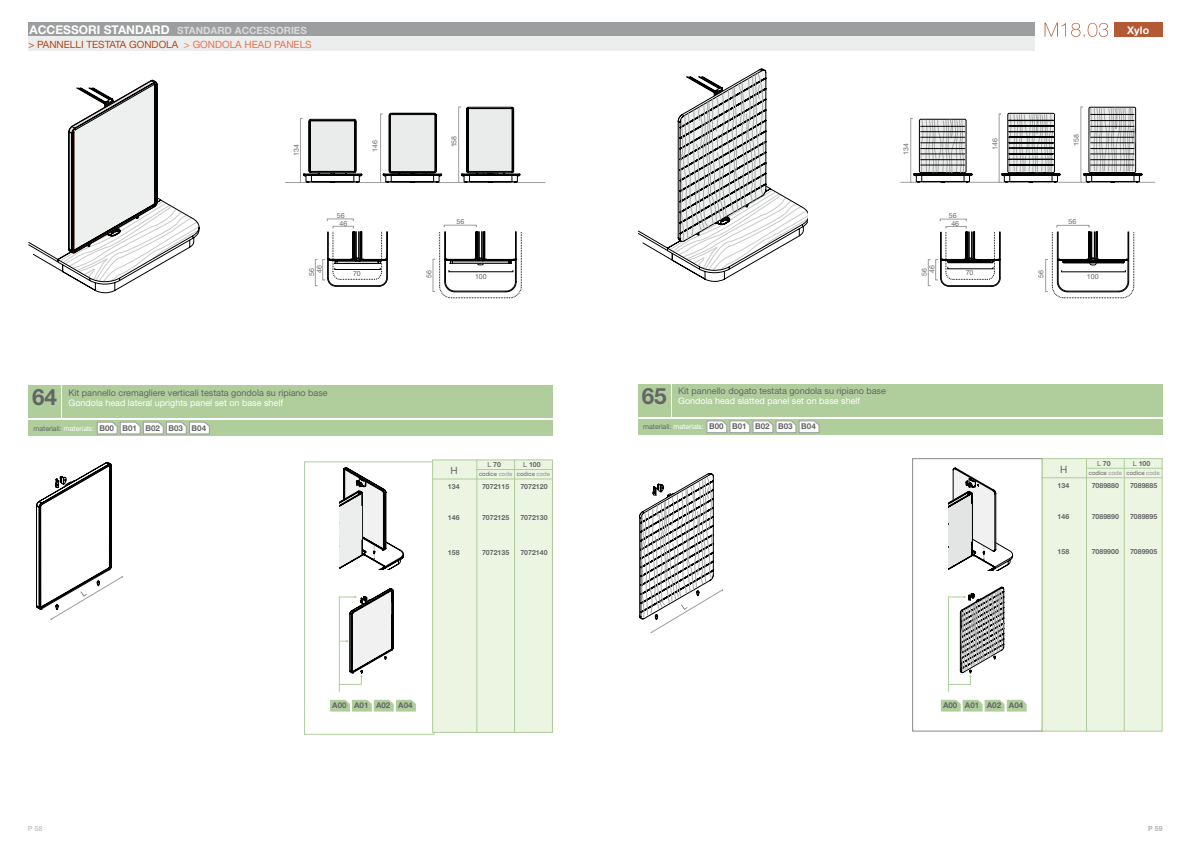
<style>
.page{position:relative;width:1191px;height:842px;background:#fff}
.page>*{position:absolute;margin:0;border:0;box-sizing:border-box;transform-origin:0 0}
.t1{font:700 22.5px "Helvetica Neue LT Std";color:#646567}
.t2{font:700 10.6px "Helvetica Neue LT Std";color:#fff}
.t3{font:10px "Helvetica Neue LT Std";color:#ab481d}
.t4{font:700 10px "Helvetica Neue LT Std";color:#d9dadb}
.t5{font:10px "Helvetica Neue LT Std";color:#646567}
.t6{font:9px "Helvetica Neue LT Std";color:#646567}
.t7{font:9px "Helvetica Neue LT Std";color:#fff}
.t8{font:700 8px "Helvetica Neue LT Std";color:#646567}
.t9{font:700 7px "Helvetica Neue LT Std";color:#646567}
.t10{font:7px "Helvetica Neue LT Std";color:#646567}
.t11{font:700 7px "Helvetica Neue LT Std";color:#b1b3b4}
.t12{font:700 7px "Helvetica Neue LT Std";color:#c6c7c8}
.t13{font:6px "Helvetica Neue LT Std";color:#646567}
.s1{font-size:12px;color:#fff}
.s2{color:#e37551}
.s3{font-weight:400;font-size:7px}
.s4{font-weight:400;font-size:7px;color:#fff}
.s5{font-weight:400}
.s6{color:#929395}
</style>
<div class="page">
<div style="left:28px;top:420px;width:525px;height:16px;background:#afce9c"></div>
<svg style="left:97px;top:422px;width:112px;height:12px"></svg>
<div style="left:63px;top:386px;width:490px;height:32px;background:#afce9c"></div>
<div style="left:28px;top:386px;width:33px;height:32px;background:#afce9c"></div>
<div style="left:304px;top:461px;width:131px;height:274px;border:1px solid #afce9c"></div>
<div style="left:432px;top:459px;width:121px;height:274px;background:#ecf4e2;border:1px solid #afce9c"></div>
<hr style="left:476px;top:460px;width:1px;height:272px;background:#afce9c">
<hr style="left:514px;top:460px;width:1px;height:272px;background:#afce9c">
<hr style="left:432px;top:478px;width:121px;height:1px;background:#afce9c">
<hr style="left:476px;top:469px;width:77px;height:1px;background:#afce9c">
<hr style="left:285px;top:182px;width:260px;height:1px;background:#9c9e9f">
<div style="left:300px;top:118px;width:2px;height:65px;border:1px solid #9c9e9f"></div>
<svg style="left:301px;top:106px;width:219px;height:76px"></svg>
<div style="left:327px;top:219px;width:27px;height:2px;border:1px solid #9c9e9f"></div>
<div style="left:315px;top:259px;width:2px;height:27px;border:1px solid #9c9e9f"></div>
<div style="left:322px;top:259px;width:2px;height:21px;border:1px solid #9c9e9f"></div>
<svg style="left:324px;top:220px;width:198px;height:79px"></svg>
<div style="left:28px;top:23px;width:1007px;height:14px;background:#9c9e9f"></div>
<div style="left:28px;top:37px;width:1007px;height:14px;background:#eceded"></div>
<hr style="left:339px;top:596px;width:1px;height:96px;background:#afce9c">
<svg style="left:339px;top:588px;width:54px;height:97px"></svg>
<svg style="left:28px;top:79px;width:171px;height:214px"></svg>
<svg style="left:330px;top:700px;width:86px;height:11px"></svg>
<svg style="left:339px;top:467px;width:65px;height:103px"></svg>
<div style="left:912px;top:458px;width:130px;height:274px;border:1px solid #87888a"></div>
<div style="left:638px;top:419px;width:524px;height:16px;background:#afce9c"></div>
<svg style="left:706px;top:421px;width:113px;height:12px"></svg>
<div style="left:672px;top:384px;width:490px;height:33px;background:#afce9c"></div>
<div style="left:638px;top:384px;width:32px;height:33px;background:#afce9c"></div>
<div style="left:1041px;top:458px;width:121px;height:274px;background:#ecf4e2;border:1px solid #afce9c"></div>
<hr style="left:1086px;top:458px;width:1px;height:273px;background:#afce9c">
<hr style="left:1123px;top:458px;width:1px;height:273px;background:#afce9c">
<hr style="left:1041px;top:477px;width:121px;height:1px;background:#afce9c">
<hr style="left:1086px;top:468px;width:76px;height:1px;background:#afce9c">
<div style="left:1045px;top:259px;width:2px;height:33px;border:1px solid #9c9e9f"></div>
<div style="left:1056px;top:225px;width:33px;height:2px;border:1px solid #9c9e9f"></div>
<div style="left:945px;top:226px;width:21px;height:2px;border:1px solid #9c9e9f"></div>
<div style="left:928px;top:259px;width:2px;height:27px;border:1px solid #9c9e9f"></div>
<div style="left:935px;top:259px;width:2px;height:21px;border:1px solid #9c9e9f"></div>
<svg style="left:1046px;top:226px;width:88px;height:73px"></svg>
<div style="left:940px;top:219px;width:26px;height:2px;border:1px solid #9c9e9f"></div>
<svg style="left:936px;top:227px;width:64px;height:60px"></svg>
<hr style="left:948px;top:596px;width:1px;height:96px;background:#afce9c">
<hr style="left:900px;top:182px;width:255px;height:1px;background:#9c9e9f">
<div style="left:910px;top:118px;width:2px;height:64px;border:1px solid #9c9e9f"></div>
<svg style="left:911px;top:106px;width:231px;height:76px"></svg>
<svg style="left:940px;top:700px;width:86px;height:11px"></svg>
<svg style="left:638px;top:69px;width:170px;height:212px"></svg>
<svg style="left:639px;top:473px;width:84px;height:160px"></svg>
<svg style="left:948px;top:468px;width:64px;height:102px"></svg>
<svg style="left:948px;top:587px;width:57px;height:98px"></svg>
<div style="left:1113px;top:23px;width:49px;height:14px;background:#b35a34"></div>
<svg style="left:1044px;top:23px;width:64px;height:14px"></svg>
<svg style="left:36px;top:462px;width:87px;height:158px"></svg>
<h3 class="t4" style="left:30px;top:25px;width:279px"><span class="s1">ACCESSORI STANDARD</span> STANDARD ACCESSORIES</h3>
<h2 class="t2" style="left:1127px;top:23px;width:24px">Xylo</h2>
<h3 class="t3" style="left:28px;top:38px;width:285px">&gt; PANNELLI TESTATA GONDOLA <span class="s2">&gt; GONDOLA HEAD PANELS</span></h3>
<p class="t10" style="left:292px;top:155px;width:13px;rotate:-90deg">134</p>
<p class="t10" style="left:371px;top:152px;width:13px;rotate:-90deg">146</p>
<p class="t10" style="left:450px;top:147px;width:13px;rotate:-90deg">158</p>
<p class="t10" style="left:902px;top:155px;width:13px;rotate:-90deg">134</p>
<p class="t10" style="left:990px;top:150px;width:13px;rotate:-90deg">146</p>
<p class="t10" style="left:1072px;top:146px;width:13px;rotate:-90deg">158</p>
<p class="t10" style="left:337px;top:211px;width:9px">56</p>
<p class="t10" style="left:339px;top:219px;width:9px">46</p>
<p class="t10" style="left:456px;top:217px;width:9px">56</p>
<p class="t10" style="left:949px;top:211px;width:9px">56</p>
<p class="t10" style="left:951px;top:219px;width:9px">46</p>
<p class="t10" style="left:1068px;top:217px;width:9px">56</p>
<p class="t10" style="left:315px;top:273px;width:9px;rotate:-90deg">46</p>
<p class="t10" style="left:307px;top:276px;width:9px;rotate:-90deg">56</p>
<p class="t10" style="left:353px;top:269px;width:9px">70</p>
<p class="t10" style="left:425px;top:278px;width:9px;rotate:-90deg">56</p>
<p class="t10" style="left:475px;top:272px;width:13px">100</p>
<p class="t10" style="left:927px;top:273px;width:9px;rotate:-90deg">46</p>
<p class="t10" style="left:920px;top:276px;width:9px;rotate:-90deg">56</p>
<p class="t10" style="left:965px;top:269px;width:9px">70</p>
<p class="t10" style="left:1036px;top:278px;width:9px;rotate:-90deg">56</p>
<p class="t10" style="left:1087px;top:272px;width:13px">100</p>
<h1 class="t1" style="left:32px;top:383px;width:27px">64</h1>
<p class="t7" style="left:69px;top:397px;width:216px">Gondola head lateral uprights panel set on base shelf</p>
<p class="t6" style="left:69px;top:387px;width:261px">Kit pannello cremagliere verticali testata gondola su ripiano base</p>
<h1 class="t1" style="left:641px;top:382px;width:27px">65</h1>
<p class="t7" style="left:678px;top:396px;width:183px">Gondola head slatted panel set on base shelf</p>
<p class="t6" style="left:678px;top:386px;width:209px">Kit pannello dogato testata gondola su ripiano base</p>
<p class="t8" style="left:33px;top:423px;width:174px"><span class="s3">materiali:</span> <span class="s4">materials:</span> B00 B01 B02 B03 B04</p>
<p class="t8" style="left:643px;top:422px;width:174px"><span class="s3">materiali:</span> <span class="s4">materials:</span> B00 B01 B02 B03 B04</p>
<p class="t9" style="left:487px;top:461px;width:15px"><span class="s5">L</span> 70</p>
<p class="t9" style="left:523px;top:461px;width:19px"><span class="s5">L</span> 100</p>
<h3 class="t5" style="left:450px;top:464px;width:9px">H</h3>
<p class="t13" style="left:479px;top:470px;width:72px">codice <span class="s6">code</span> codice <span class="s6">code</span></p>
<p class="t9" style="left:1097px;top:459px;width:15px"><span class="s5">L</span> 70</p>
<p class="t9" style="left:1132px;top:459px;width:19px"><span class="s5">L</span> 100</p>
<h3 class="t5" style="left:1060px;top:463px;width:9px">H</h3>
<p class="t13" style="left:1088px;top:469px;width:72px">codice <span class="s6">code</span> codice <span class="s6">code</span></p>
<p class="t9" style="left:448px;top:482px;width:13px">134</p>
<p class="t9" style="left:482px;top:482px;width:29px">7072115</p>
<p class="t9" style="left:520px;top:482px;width:29px">7072120</p>
<p class="t9" style="left:1057px;top:481px;width:13px">134</p>
<p class="t9" style="left:1091px;top:481px;width:29px">7089880</p>
<p class="t9" style="left:1130px;top:481px;width:29px">7089885</p>
<p class="t9" style="left:448px;top:513px;width:13px">146</p>
<p class="t9" style="left:482px;top:513px;width:29px">7072125</p>
<p class="t9" style="left:520px;top:513px;width:29px">7072130</p>
<p class="t9" style="left:1057px;top:512px;width:13px">146</p>
<p class="t9" style="left:1091px;top:512px;width:29px">7089890</p>
<p class="t9" style="left:1130px;top:512px;width:29px">7089895</p>
<p class="t9" style="left:448px;top:549px;width:13px">158</p>
<p class="t9" style="left:482px;top:549px;width:29px">7072135</p>
<p class="t9" style="left:520px;top:549px;width:29px">7072140</p>
<p class="t9" style="left:1057px;top:547px;width:13px">158</p>
<p class="t9" style="left:1091px;top:547px;width:29px">7089900</p>
<p class="t9" style="left:1130px;top:547px;width:29px">7089905</p>
<p class="t8" style="left:332px;top:701px;width:82px">A00 A01 A02 A04</p>
<p class="t8" style="left:943px;top:701px;width:82px">A00 A01 A02 A04</p>
<p class="t12" style="left:28px;top:824px;width:16px">P 58</p>
<p class="t11" style="left:1148px;top:824px;width:16px">P 59</p>
</div>
